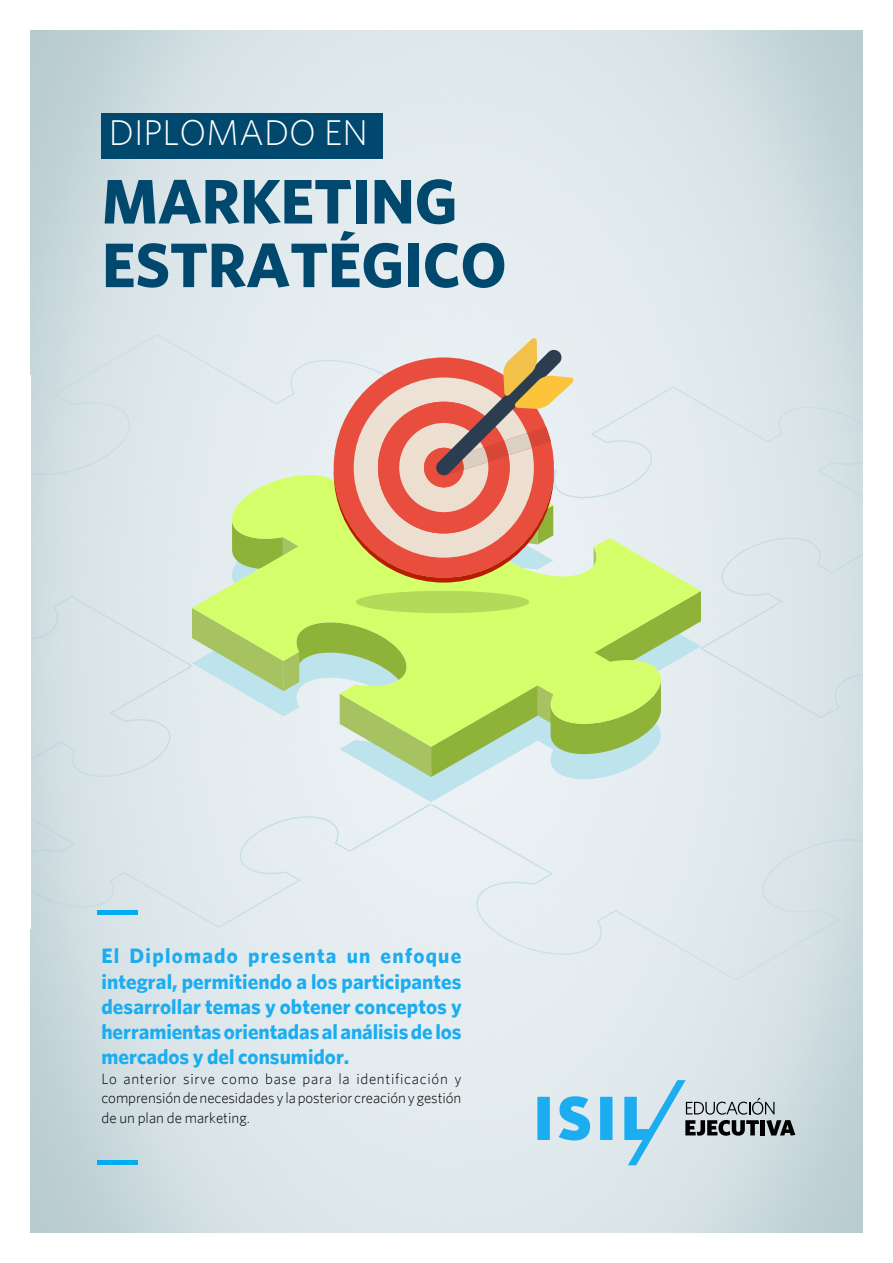
<style>
.page{position:relative;width:893px;height:1263px;background:#fff}
.page>*{position:absolute;margin:0;border:0;box-sizing:border-box;transform-origin:0 0}
.t1{font:700 63px/63.6px "Whitney";letter-spacing:-.005em;color:#00486d}
.t2{font:300 36px "Whitney";color:#fff}
.t3{font:700 21px/25.2px "Whitney";letter-spacing:-.005em;color:#1cadf0;text-align:justify}
.t4{font:300 15px/19.5px "Whitney";letter-spacing:-.005em;color:#000;text-align:justify}
</style>
<div class="page">
<img style="left:31px;top:30px;width:831px;height:1203px">
<div style="left:101px;top:114px;width:282px;height:45px;background:#00486d"></div>
<svg style="left:537px;top:1080px;width:258px;height:85px;background:#b0cedb"></svg>
<div style="left:97px;top:1160px;width:40px;height:5px;background:#00adf0"></div>
<svg style="left:30px;top:334px;width:833px;height:647px;background:#dce6ea"></svg>
<svg style="left:192px;top:777px;width:509px;height:25px;background:#e3edf0"></svg>
<svg style="left:192px;top:338px;width:509px;height:439px;background:#d5d9a5"></svg>
<h2 class="t2" style="left:109px;top:112px;width:260px">DIPLOMADO EN</h2>
<h1 class="t1" style="left:102px;top:168px;width:406px">MARKETING<br>ESTRATÉGICO</h1>
<p class="t3" style="left:101px;top:943px;width:362px">El Diplomado presenta un enfoque integral, permitiendo a los participantes desarrollar temas y obtener conceptos y herramientas orientadas al análisis de los mercados y del consumidor.</p>
<p class="t4" style="left:101px;top:1068px;width:362px">Lo anterior sirve como base para la identificación y comprensión de necesidades y la posterior creación y gestión de un plan de marketing.</p>
</div>
